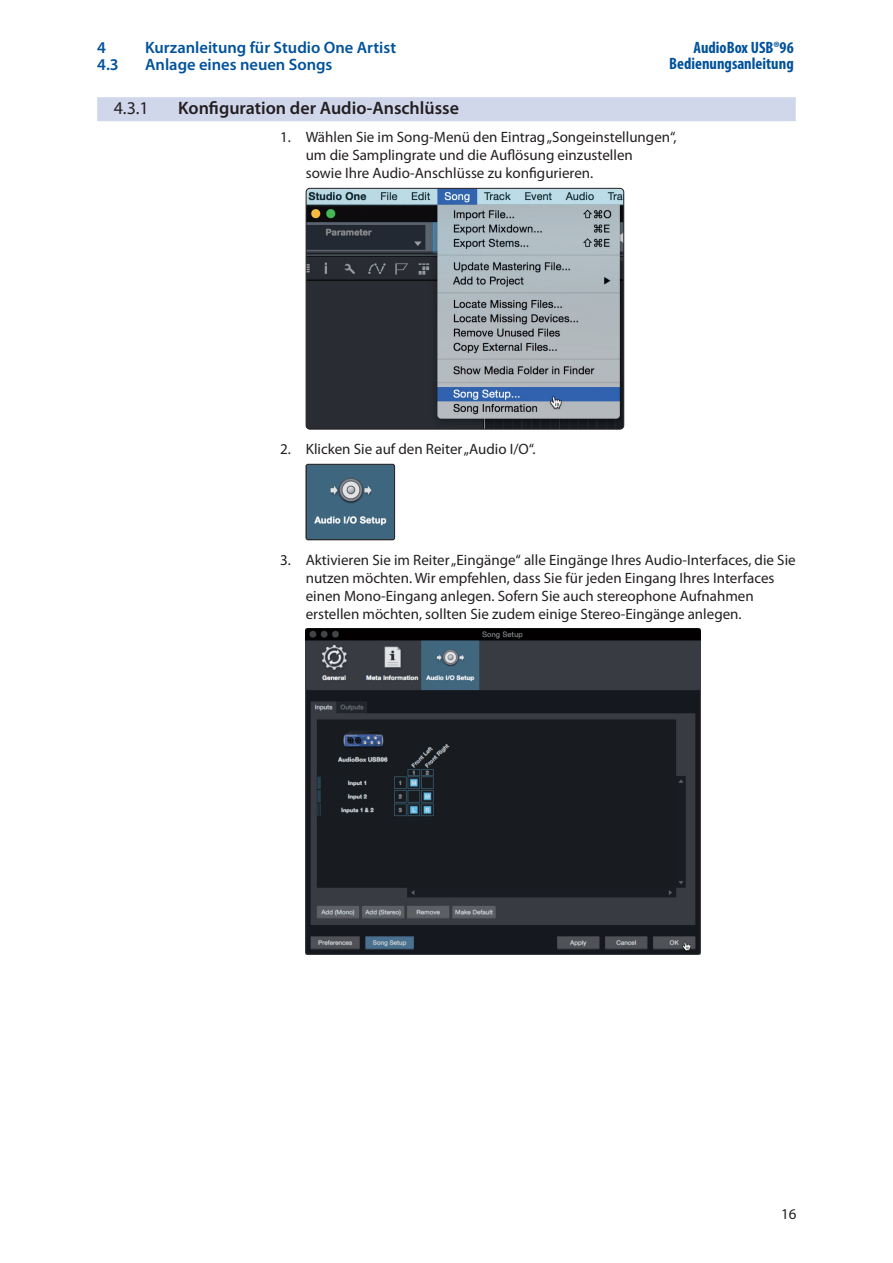
<style>
.page{position:relative;width:893px;height:1263px;background:#fff}
.page>*{position:absolute;margin:0;border:0;box-sizing:border-box;transform-origin:0 0}
.t1{font:600 18px "Myriad Pro";color:#231f20}
.t2{font:18px "Myriad Pro";color:#231f20}
.t3{font:600 16.5px "Myriad Pro";color:#01529b}
.t4{font:700 condensed 16.5px/16.5px "Myriad Pro";color:#01529b;text-align:right}
.t5{font:15px/18px "Myriad Pro";color:#231f20}
</style>
<div class="page">
<div style="left:97px;top:97px;width:699px;height:24px;background:#d1d7eb"></div>
<img style="left:306px;top:188px;width:318px;height:241px">
<div style="left:306px;top:188px;width:318px;height:241px;border:1px solid #231f20;border-radius:4px"></div>
<img style="left:306px;top:464px;width:89px;height:76px">
<div style="left:306px;top:464px;width:89px;height:76px;border:1px solid #231f20;border-radius:2px"></div>
<img style="left:306px;top:629px;width:395px;height:325px">
<p class="t3" style="left:97px;top:39px;width:10px">4</p>
<p class="t3" style="left:145px;top:39px;width:252px">Kurzanleitung für Studio One Artist</p>
<p class="t3" style="left:97px;top:55px;width:23px">4.3</p>
<p class="t3" style="left:145px;top:55px;width:189px">Anlage eines neuen Songs</p>
<p class="t4" style="left:669px;top:39px;width:126px">AudioBox USB®96<br>Bedienungsanleitung</p>
<p class="t2" style="left:114px;top:99px;width:37px">4.3.1</p>
<p class="t1" style="left:178px;top:98px;width:282px">Konfiguration der Audio-Anschlüsse</p>
<p class="t5" style="left:306px;top:128px;width:372px;text-indent:-26px">1. Wählen Sie im Song-Menü den Eintrag „Songeinstellungen“, um die Samplingrate und die Auflösung einzustellen<br>sowie Ihre Audio-Anschlüsse zu konfigurieren.</p>
<p class="t5" style="left:280px;top:440px;width:257px">2. Klicken Sie auf den Reiter „Audio I/O“.</p>
<p class="t5" style="left:306px;top:551px;width:491px;text-indent:-26px">3. Aktivieren Sie im Reiter „Eingänge“ alle Eingänge Ihres Audio-Interfaces, die Sie nutzen möchten. Wir empfehlen, dass Sie für jeden Eingang Ihres Interfaces einen Mono-Eingang anlegen. Sofern Sie auch stereophone Aufnahmen erstellen möchten, sollten Sie zudem einige Stereo-Eingänge anlegen.</p>
<p class="t5" style="left:781px;top:1205px;width:17px">16</p>
</div>
